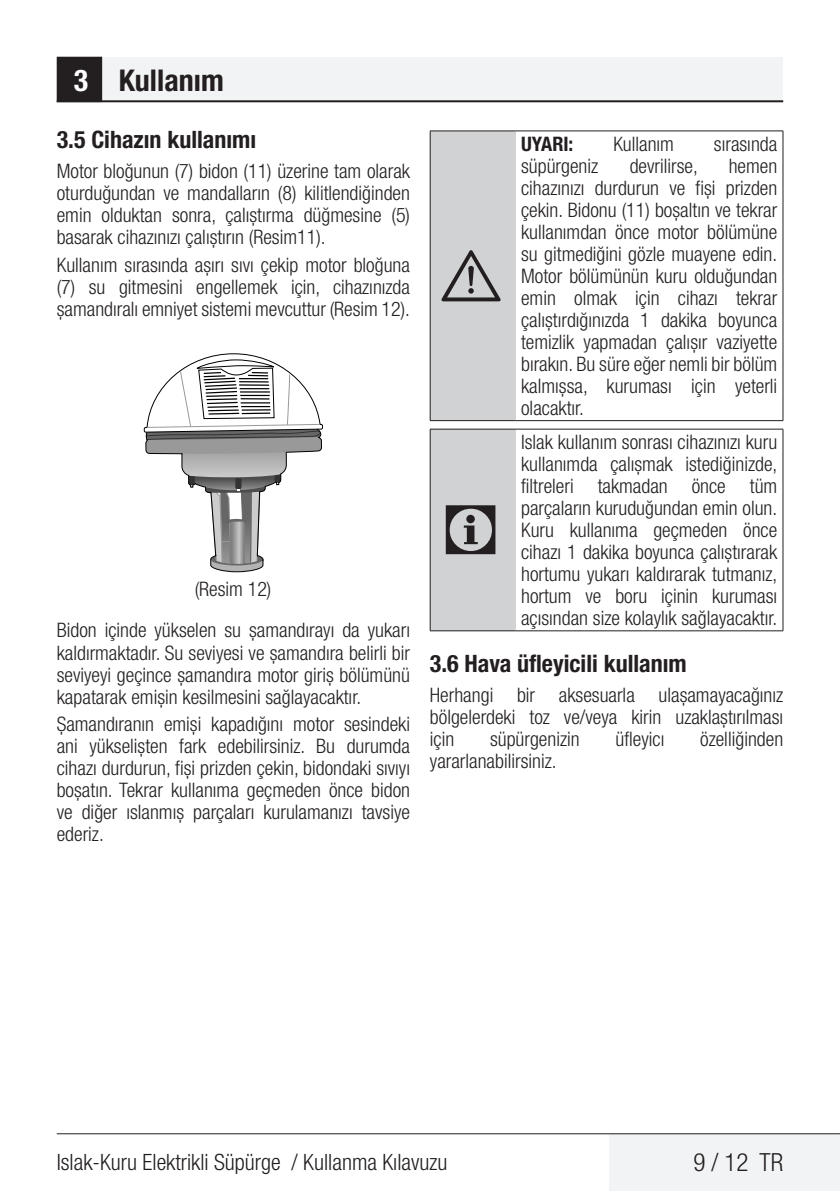
<style>
.page{position:relative;width:840px;height:1191px;background:#fff}
.page>*{position:absolute;margin:0;border:0;box-sizing:border-box;transform-origin:0 0}
.t1{font:72px "ZIWARNUN";color:#231f20}
.t2{font:64px "ZIWARNUN";color:#231f20}
.Unite_Baslik_Icerik{font:700 condensed 30px "Helvetica Neue LT Pro";color:#231f20}
.t3{font:300 condensed 25px "Helvetica Neue LT Pro";color:#231f20}
.Alt_Baslik_Icerik{font:700 condensed 24px "Helvetica Neue LT Pro";color:#231f20}
.t4{font:300 condensed 22.4px "Helvetica Neue LT Pro";color:#231f20}
.Duz_Metin{font:300 condensed 20px/22px "Helvetica Neue LT Pro";color:#231f20;text-align:justify}
.Duz_Metin-2{font:700 condensed 20px "Helvetica Neue LT Pro";color:#231f20}
.s1{color:#fff}
</style>
<div class="page">
<div style="left:57px;top:57px;width:725px;height:45px;background:#f2f3f4"></div>
<hr style="left:57px;top:100px;width:725px;height:2px;background:#231f20">
<div style="left:58px;top:58px;width:43px;height:43px;background:#231f20"></div>
<div style="left:57px;top:57px;width:45px;height:45px;border:2px solid #231f20"></div>
<div style="left:609px;top:1133px;width:230px;height:58px;background:#f2f3f4"></div>
<hr style="left:57px;top:1133px;width:782px;height:1px;background:#231f20">
<svg style="left:144px;top:353px;width:179px;height:219px"></svg>
<div style="left:430px;top:131px;width:85px;height:289px;background:#d1d2d4"></div>
<hr style="left:515px;top:131px;width:267px;height:1px;background:#231f20">
<hr style="left:782px;top:131px;width:1px;height:289px;background:#231f20">
<hr style="left:515px;top:420px;width:267px;height:1px;background:#231f20">
<hr style="left:429px;top:420px;width:86px;height:1px;background:#231f20">
<hr style="left:429px;top:131px;width:86px;height:1px;background:#231f20">
<hr style="left:429px;top:131px;width:1px;height:289px;background:#231f20">
<div style="left:430px;top:429px;width:85px;height:202px;background:#d1d2d4"></div>
<hr style="left:515px;top:429px;width:267px;height:1px;background:#231f20">
<hr style="left:782px;top:429px;width:1px;height:201px;background:#231f20">
<hr style="left:515px;top:630px;width:267px;height:1px;background:#231f20">
<hr style="left:429px;top:630px;width:86px;height:1px;background:#231f20">
<hr style="left:429px;top:429px;width:86px;height:1px;background:#231f20">
<hr style="left:429px;top:429px;width:1px;height:201px;background:#231f20">
<p class="Unite_Baslik_Icerik" style="left:74px;top:62px;width:151px"><span class="s1">3</span> Kullanım</p>
<p class="Alt_Baslik_Icerik" style="left:57px;top:125px;width:201px">3.5 Cihazın kullanımı</p>
<p class="Duz_Metin" style="left:57px;top:160px;width:354px">Motor bloğunun (7) bidon (11) üzerine tam olarak oturduğundan ve mandalların (8) kilitlendiğinden emin olduktan sonra, çalıştırma düğmesine (5) basarak cihazınızı çalıştırın (Resim11).</p>
<p class="Duz_Metin" style="left:57px;top:254px;width:354px">Kullanım sırasında aşırı sıvı çekip motor bloğuna (7) su gitmesini engellemek için, cihazınızda şamandıralı emniyet sistemi mevcuttur (Resim 12).</p>
<p class="Duz_Metin" style="left:195px;top:577px;width:78px">(Resim 12)</p>
<p class="Duz_Metin" style="left:57px;top:619px;width:354px">Bidon içinde yükselen su şamandırayı da yukarı kaldırmaktadır. Su seviyesi ve şamandıra belirli bir seviyeyi geçince şamandıra motor giriş bölümünü kapatarak emişin kesilmesini sağlayacaktır.</p>
<p class="Duz_Metin" style="left:57px;top:713px;width:354px">Şamandıranın emişi kapadığını motor sesindeki ani yükselişten fark edebilirsiniz. Bu durumda cihazı durdurun, fişi prizden çekin, bidondaki sıvıyı boşatın. Tekrar kullanıma geçmeden önce bidon ve diğer ıslanmış parçaları kurulamanızı tavsiye ederiz.</p>
<p class="t2" style="left:441px;top:242px;width:63px">A</p>
<p class="Duz_Metin-2" style="left:521px;top:132px;width:54px">UYARI:</p>
<p class="Duz_Metin" style="left:613px;top:133px;width:62px">Kullanım</p>
<p class="Duz_Metin" style="left:713px;top:133px;width:65px">sırasında</p>
<p class="Duz_Metin" style="left:521px;top:155px;width:78px">süpürgeniz</p>
<p class="Duz_Metin" style="left:629px;top:155px;width:70px">devrilirse,</p>
<p class="Duz_Metin" style="left:521px;top:155px;width:257px;text-indent:207px">hemen cihazınızı durdurun ve fişi prizden çekin. Bidonu (11) boşaltın ve tekrar kullanımdan önce motor bölümüne su gitmediğini gözle muayene edin.<br>Motor bölümünün kuru olduğundan emin olmak için cihazı tekrar çalıştırdığınızda 1 dakika boyunca temizlik yapmadan çalışır vaziyette bırakın. Bu süre eğer nemli bir bölüm kalmışsa, kuruması için yeterli olacaktır.</p>
<p class="Duz_Metin" style="left:521px;top:431px;width:257px">Islak kullanım sonrası cihazınızı kuru kullanımda çalışmak istediğinizde, filtreleri takmadan önce tüm parçaların kuruduğundan emin olun.<br>Kuru kullanıma geçmeden önce cihazı 1 dakika boyunca çalıştırarak hortumu yukarı kaldırarak tutmanız, hortum ve boru içinin kuruması açısından size kolaylık sağlayacaktır.</p>
<p class="Alt_Baslik_Icerik" style="left:429px;top:648px;width:258px">3.6 Hava üfleyicili kullanım</p>
<p class="Duz_Metin" style="left:429px;top:684px;width:354px">Herhangi bir aksesuarla ulaşamayacağınız bölgelerdeki toz ve/veya kirin uzaklaştırılması için</p>
<p class="t1" style="left:441px;top:492px;width:63px">C</p>
<p class="Duz_Metin" style="left:490px;top:728px;width:91px">süpürgenizin</p>
<p class="Duz_Metin" style="left:615px;top:728px;width:50px">üfleyicı</p>
<p class="Duz_Metin" style="left:699px;top:728px;width:84px">özelliğinden</p>
<p class="Duz_Metin" style="left:429px;top:750px;width:128px">yararlanabilirsiniz.</p>
<p class="t4" style="left:57px;top:1149px;width:392px">Islak-Kuru Elektrikli Süpürge / Kullanma Kılavuzu</p>
<p class="t3" style="left:693px;top:1147px;width:91px">9 / 12 TR</p>
</div>
